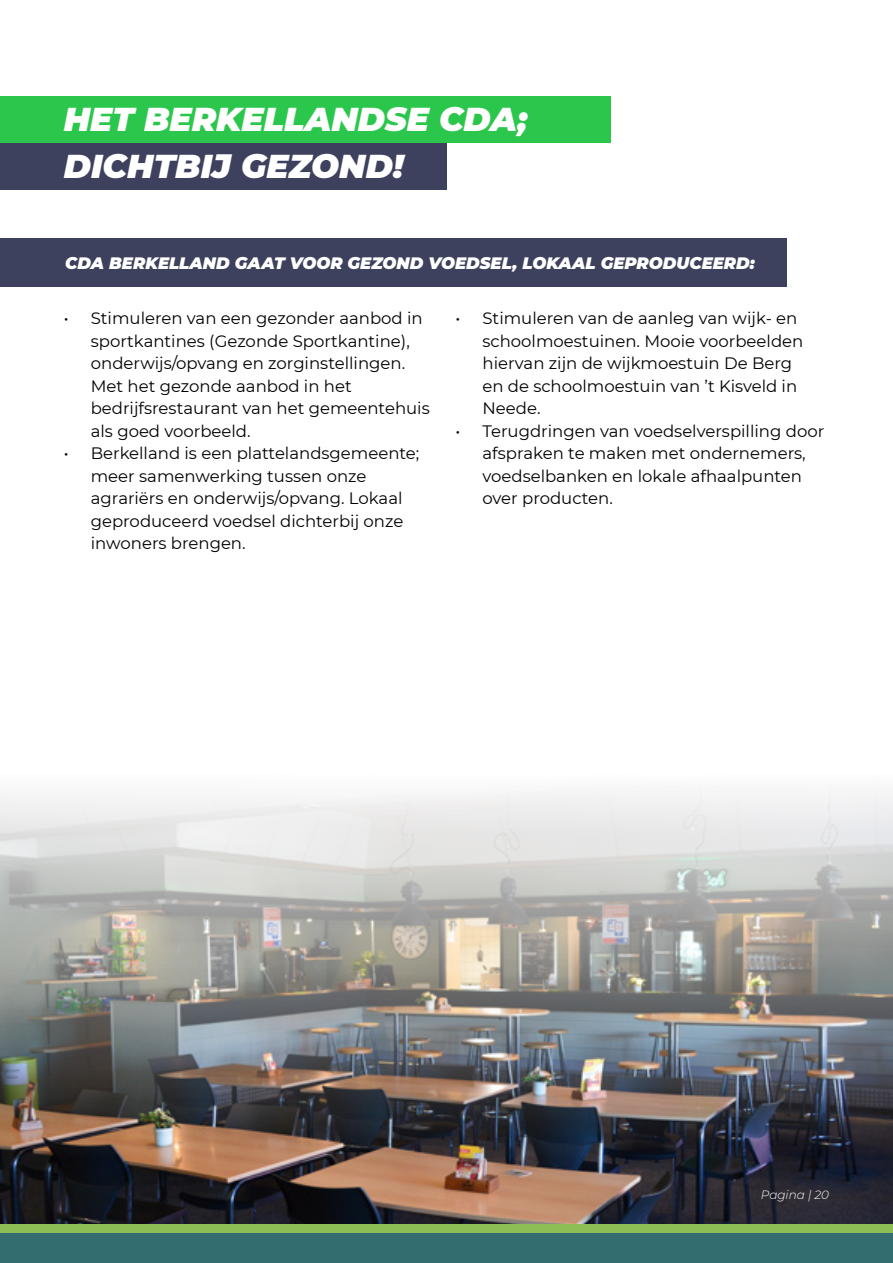
<style>
.page{position:relative;width:893px;height:1263px;background:#fff}
.page>*{position:absolute;margin:0;border:0;box-sizing:border-box;transform-origin:0 0}
.t1{font:italic 900 33px/46.8px "Montserrat";color:#fff}
.t2{font:16.5px/22.5px "Montserrat";color:#000}
.t3{font:italic 900 16.5px "Montserrat";color:#fff}
.t4{font:italic 300 12px "Montserrat";color:#fff}
</style>
<div class="page">
<img style="left:0;top:791px;width:893px;height:434px">
<div style="left:0;top:1225px;width:893px;height:8px;background:#8dbe56"></div>
<div style="left:0;top:1233px;width:893px;height:30px;background:#336d70"></div>
<div style="left:0;top:96px;width:611px;height:47px;background:#2bc74d"></div>
<div style="left:0;top:143px;width:446px;height:47px;background:#3d415d"></div>
<div style="left:0;top:239px;width:786px;height:48px;background:#3d415d"></div>
<h1 class="t1" style="left:64px;top:94px;width:465px">HET BERKELLANDSE CDA;<br>DICHTBIJ GEZOND!</h1>
<p class="t3" style="left:65px;top:251px;width:691px">CDA BERKELLAND GAAT VOOR GEZOND VOEDSEL, LOKAAL GEPRODUCEERD:</p>
<p class="t2" style="left:91px;top:307px;width:340px;text-indent:-27px">• Stimuleren van een gezonder aanbod in sportkantines (Gezonde Sportkantine), onderwijs/opvang en zorginstellingen.<br>Met het gezonde aanbod in het bedrijfsrestaurant van het gemeentehuis als goed voorbeeld.</p>
<p class="t2" style="left:91px;top:442px;width:330px;text-indent:-27px">• Berkelland is een plattelandsgemeente; meer samenwerking tussen onze agrariërs en onderwijs/opvang. Lokaal geproduceerd voedsel dichterbij onze inwoners brengen.</p>
<p class="t2" style="left:482px;top:307px;width:322px;text-indent:-27px">• Stimuleren van de aanleg van wijk- en schoolmoestuinen. Mooie voorbeelden hiervan zijn de wijkmoestuin De Berg en de schoolmoestuin van ’t Kisveld in<br>Neede.</p>
<p class="t2" style="left:482px;top:419px;width:343px;text-indent:-27px">• Terugdringen van voedselverspilling door afspraken te maken met ondernemers, voedselbanken en lokale afhaalpunten over producten.</p>
<p class="t4" style="left:761px;top:1187px;width:70px">Pagina | 20</p>
</div>
